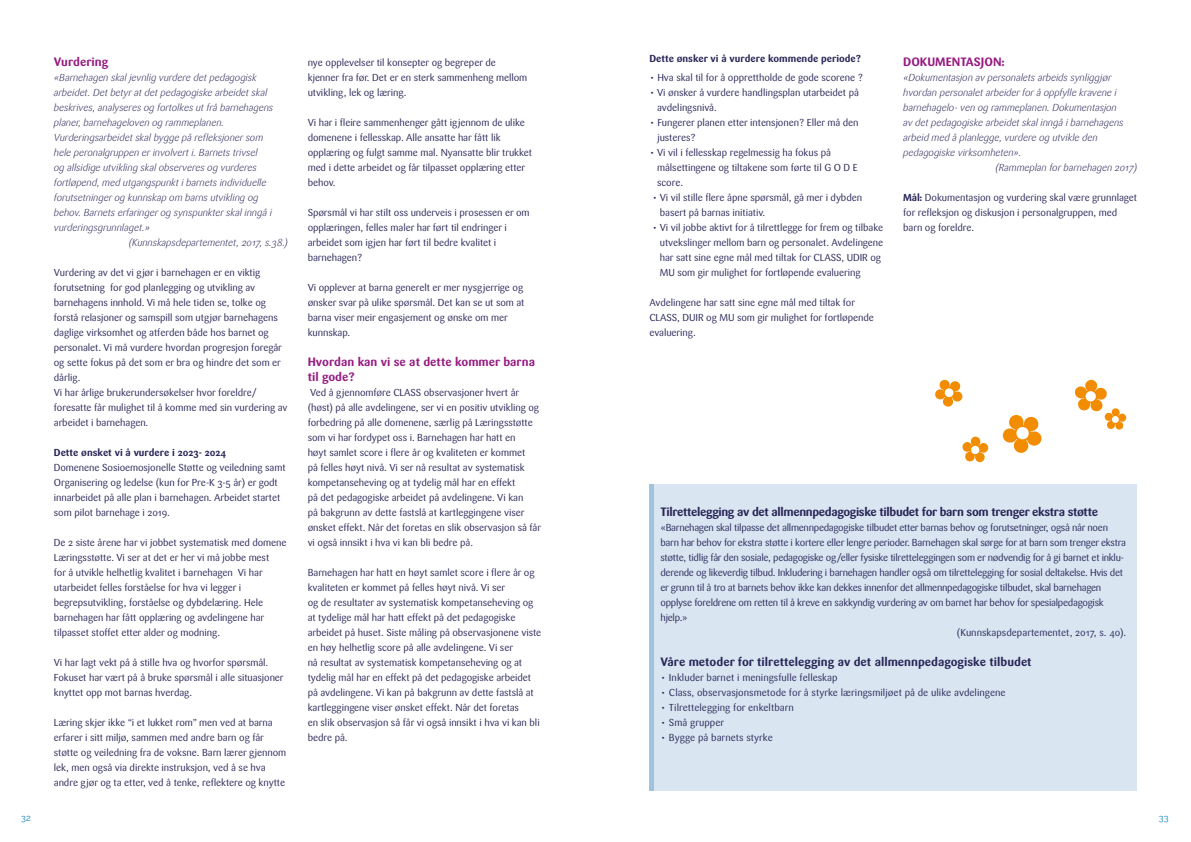
<style>
.page{position:relative;width:1191px;height:842px;background:#fff}
.page>*{position:absolute;margin:0;border:0;box-sizing:border-box;transform-origin:0 0}
.t1{font:700 12px "Sari OT";letter-spacing:-.03em;color:#282556}
.t2{font:700 12px/15px "Sari OT";color:#951b81}
.t3{font:700 12px "Sari OT";color:#282556}
.t4{font:10px/15px "Sari OT";letter-spacing:-.01em;color:#282556}
.t5{font:italic 300 10px "Sari OT";letter-spacing:-.01em;color:#282556}
.t6{font:10px "Sari OT";letter-spacing:-.03em;color:#282556}
.t7{font:700 10px "Sari OT";color:#282556}
.t8{font:9px "Raleway";color:#0783c6}
.s1{font-weight:700}
</style>
<div class="page">
<div style="left:649px;top:485px;width:488px;height:306px;background:#d9e6f2"></div>
<svg style="left:935px;top:379px;width:28px;height:28px"></svg>
<svg style="left:1075px;top:379px;width:51px;height:51px"></svg>
<svg style="left:962px;top:436px;width:27px;height:27px"></svg>
<svg style="left:1002px;top:415px;width:40px;height:38px"></svg>
<p class="t2" style="left:54px;top:54px;width:56px">Vurdering</p>
<p class="t5" style="left:54px;top:71px;width:204px">«Barnehagen skal jevnlig vurdere det pedagogisk</p>
<p class="t5" style="left:54px;top:86px;width:215px">arbeidet. Det betyr at det pedagogiske arbeidet skal</p>
<p class="t5" style="left:54px;top:101px;width:221px">beskrives, analyseres og fortolkes ut frå barnehagens</p>
<p class="t5" style="left:54px;top:116px;width:172px">planer, barnehageloven og rammeplanen.</p>
<p class="t5" style="left:54px;top:131px;width:211px">Vurderingsarbeidet skal bygge på refleksjoner som</p>
<p class="t5" style="left:54px;top:146px;width:205px">hele peronalgruppen er involvert i. Barnets trivsel</p>
<p class="t5" style="left:54px;top:161px;width:204px">og allsidige utvikling skal observeres og vurderes</p>
<p class="t5" style="left:54px;top:176px;width:214px">fortløpend, med utgangspunkt i barnets individuelle</p>
<p class="t5" style="left:54px;top:191px;width:206px">forutsetninger og kunnskap om barns utvikling og</p>
<p class="t5" style="left:54px;top:206px;width:220px">behov. Barnets erfaringer og synspunkter skal inngå i</p>
<p class="t5" style="left:54px;top:221px;width:98px">vurderingsgrunnlaget.»</p>
<p class="t5" style="left:129px;top:236px;width:161px">(Kunnskapsdepartementet, 2017, s.38.)</p>
<p class="t4" style="left:54px;top:265px;width:235px">Vurdering av det vi gjør i barnehagen er en viktig forutsetning for god planlegging og utvikling av barnehagens innhold. Vi må hele tiden se, tolke og forstå relasjoner og samspill som utgjør barnehagens daglige virksomhet og atferden både hos barnet og personalet. Vi må vurdere hvordan progresjon foregår og sette fokus på det som er bra og hindre det som er dårlig.<br>Vi har årlige brukerundersøkelser hvor foreldre/ foresatte får mulighet til å komme med sin vurdering av arbeidet i barnehagen.</p>
<p class="t7" style="left:54px;top:446px;width:174px">Dette ønsket vi å vurdere i 2023- 2024</p>
<p class="t4" style="left:54px;top:460px;width:233px">Domenene Sosioemosjonelle Støtte og veiledning samt Organisering og ledelse (kun for Pre-K 3-5 år) er godt innarbeidet på alle plan i barnehagen. Arbeidet startet som pilot barnehage i 2019.</p>
<p class="t4" style="left:54px;top:535px;width:234px">De 2 siste årene har vi jobbet systematisk med domene Læringsstøtte. Vi ser at det er her vi må jobbe mest<br>for å utvikle helhetlig kvalitet i barnehagen Vi har utarbeidet felles forståelse for hva vi legger i begrepsutvikling, forståelse og dybdelæring. Hele barnehagen har fått opplæring og avdelingene har tilpasset stoffet etter alder og modning.</p>
<p class="t4" style="left:54px;top:655px;width:231px">Vi har lagt vekt på å stille hva og hvorfor spørsmål.<br>Fokuset har vært på å bruke spørsmål i alle situasjoner knyttet opp mot barnas hverdag.</p>
<p class="t4" style="left:54px;top:715px;width:234px">Læring skjer ikke “i et lukket rom” men ved at barna erfarer i sitt miljø, sammen med andre barn og får støtte og veiledning fra de voksne. Barn lærer gjennom lek, men også via direkte instruksjon, ved å se hva andre gjør og ta etter, ved å tenke, reflektere og knytte</p>
<p class="t4" style="left:308px;top:55px;width:221px">nye opplevelser til konsepter og begreper de kjenner fra før. Det er en sterk sammenheng mellom utvikling, lek og læring.</p>
<p class="t4" style="left:308px;top:115px;width:226px">Vi har i fleire sammenhenger gått igjennom de ulike domenene i fellesskap. Alle ansatte har fått lik opplæring og fulgt samme mal. Nyansatte blir trukket med i dette arbeidet og får tilpasset opplæring etter behov.</p>
<p class="t4" style="left:308px;top:205px;width:223px">Spørsmål vi har stilt oss underveis i prosessen er om opplæringen, felles maler har ført til endringer i arbeidet som igjen har ført til bedre kvalitet i barnehagen?</p>
<p class="t4" style="left:308px;top:280px;width:218px">Vi opplever at barna generelt er mer nysgjerrige og ønsker svar på ulike spørsmål. Det kan se ut som at barna viser meir engasjement og ønske om mer kunnskap.</p>
<p class="t2" style="left:308px;top:354px;width:229px">Hvordan kan vi se at dette kommer barna til gode?</p>
<p class="t4" style="left:308px;top:385px;width:235px">Ved å gjennomføre CLASS observasjoner hvert år (høst) på alle avdelingene, ser vi en positiv utvikling og forbedring på alle domenene, særlig på Læringsstøtte som vi har fordypet oss i. Barnehagen har hatt en<br>høyt samlet score i flere år og kvaliteten er kommet<br>på felles høyt nivå. Vi ser nå resultat av systematisk kompetanseheving og at tydelig mål har en effekt<br>på det pedagogiske arbeidet på avdelingene. Vi kan<br>på bakgrunn av dette fastslå at kartleggingene viser ønsket effekt. Når det foretas en slik observasjon så får vi også innsikt i hva vi kan bli bedre på.</p>
<p class="t4" style="left:308px;top:565px;width:235px">Barnehagen har hatt en høyt samlet score i flere år og kvaliteten er kommet på felles høyt nivå. Vi ser<br>og de resultater av systematisk kompetanseheving og at tydelige mål har hatt effekt på det pedagogiske arbeidet på huset. Siste måling på observasjonene viste en høy helhetlig score på alle avdelingene. Vi ser<br>nå resultat av systematisk kompetanseheving og at tydelig mål har en effekt på det pedagogiske arbeidet på avdelingene. Vi kan på bakgrunn av dette fastslå at kartleggingene viser ønsket effekt. Når det foretas<br>en slik observasjon så får vi også innsikt i hva vi kan bli bedre på.</p>
<p class="t7" style="left:649px;top:52px;width:213px">Dette ønsker vi å vurdere kommende periode?</p>
<p class="t4" style="left:649px;top:70px;width:215px">• Hva skal til for å opprettholde de gode scorene ?</p>
<p class="t4" style="left:657px;top:85px;width:203px;text-indent:-8px">• Vi ønsker å vurdere handlingsplan utarbeidet på avdelingsnivå.</p>
<p class="t4" style="left:657px;top:115px;width:203px;text-indent:-8px">• Fungerer planen etter intensjonen? Eller må den justeres?</p>
<p class="t4" style="left:657px;top:145px;width:202px;text-indent:-8px">• Vi vil i fellesskap regelmessig ha fokus på målsettingene og tiltakene som førte til G O D E score.</p>
<p class="t4" style="left:660px;top:190px;width:204px;text-indent:-8px">• Vi vil stille flere åpne spørsmål, gå mer i dybden basert på barnas initiativ.</p>
<p class="t4" style="left:660px;top:220px;width:225px;text-indent:-8px">• Vi vil jobbe aktivt for å tilrettlegge for frem og tilbake utvekslinger mellom barn og personalet. Avdelingene har satt sine egne mål med tiltak for CLASS, UDIR og MU som gir mulighet for fortløpende evaluering</p>
<p class="t4" style="left:649px;top:295px;width:226px">Avdelingene har satt sine egne mål med tiltak for<br>CLASS, DUIR og MU som gir mulighet for fortløpende evaluering.</p>
<p class="t2" style="left:903px;top:54px;width:103px">DOKUMENTASJON:</p>
<p class="t5" style="left:903px;top:71px;width:210px">«Dokumentasjon av personalets arbeids synliggjør</p>
<p class="t5" style="left:903px;top:86px;width:215px">hvordan personalet arbeider for å oppfylle kravene i</p>
<p class="t5" style="left:903px;top:101px;width:215px">barnehagelo- ven og rammeplanen. Dokumentasjon</p>
<p class="t5" style="left:903px;top:116px;width:222px">av det pedagogiske arbeidet skal inngå i barnehagens</p>
<p class="t5" style="left:903px;top:131px;width:196px">arbeid med å planlegge, vurdere og utvikle den</p>
<p class="t5" style="left:903px;top:146px;width:120px">pedagogiske virksomheten».</p>
<p class="t5" style="left:995px;top:161px;width:143px">(Rammeplan for barnehagen 2017)</p>
<p class="t4" style="left:903px;top:190px;width:235px"><span class="s1">Mål:</span> Dokumentasjon og vurdering skal være grunnlaget for refleksjon og diskusjon i personalgruppen, med barn og foreldre.</p>
<p class="t1" style="left:660px;top:504px;width:439px">Tilrettelegging av det allmennpedagogiske tilbudet for barn som trenger ekstra støtte</p>
<p class="t6" style="left:660px;top:521px;width:449px">«Barnehagen skal tilpasse det allmennpedagogiske tilbudet etter barnas behov og forutsetninger, også når noen</p>
<p class="t6" style="left:660px;top:536px;width:467px">barn har behov for ekstra støtte i kortere eller lengre perioder. Barnehagen skal sørge for at barn som trenger ekstra</p>
<p class="t6" style="left:660px;top:551px;width:465px">støtte, tidlig får den sosiale, pedagogiske og/eller fysiske tilretteleggingen som er nødvendig for å gi barnet et inklu-</p>
<p class="t6" style="left:660px;top:566px;width:464px">derende og likeverdig tilbud. Inkludering i barnehagen handler også om tilrettelegging for sosial deltakelse. Hvis det</p>
<p class="t6" style="left:660px;top:581px;width:442px">er grunn til å tro at barnets behov ikke kan dekkes innenfor det allmennpedagogiske tilbudet, skal barnehagen</p>
<p class="t6" style="left:660px;top:596px;width:445px">opplyse foreldrene om retten til å kreve en sakkyndig vurdering av om barnet har behov for spesialpedagogisk</p>
<p class="t4" style="left:660px;top:610px;width:29px">hjelp.»</p>
<p class="t4" style="left:956px;top:625px;width:171px">(Kunnskapsdepartementet, 2017, s. 40).</p>
<p class="t3" style="left:660px;top:654px;width:373px">Våre metoder for tilrettelegging av det allmennpedagogiske tilbudet</p>
<p class="t4" style="left:660px;top:670px;width:179px">• Inkluder barnet i meningsfulle felleskap</p>
<p class="t4" style="left:660px;top:685px;width:346px">• Class, observasjonsmetode for å styrke læringsmiljøet på de ulike avdelingene</p>
<p class="t4" style="left:660px;top:700px;width:135px">• Tilrettelegging for enkeltbarn</p>
<p class="t4" style="left:660px;top:715px;width:65px">• Små grupper</p>
<p class="t4" style="left:660px;top:730px;width:114px">• Bygge på barnets styrke</p>
<p class="t8" style="left:21px;top:812px;width:11px">32</p>
<p class="t8" style="left:1159px;top:812px;width:11px">33</p>
</div>
